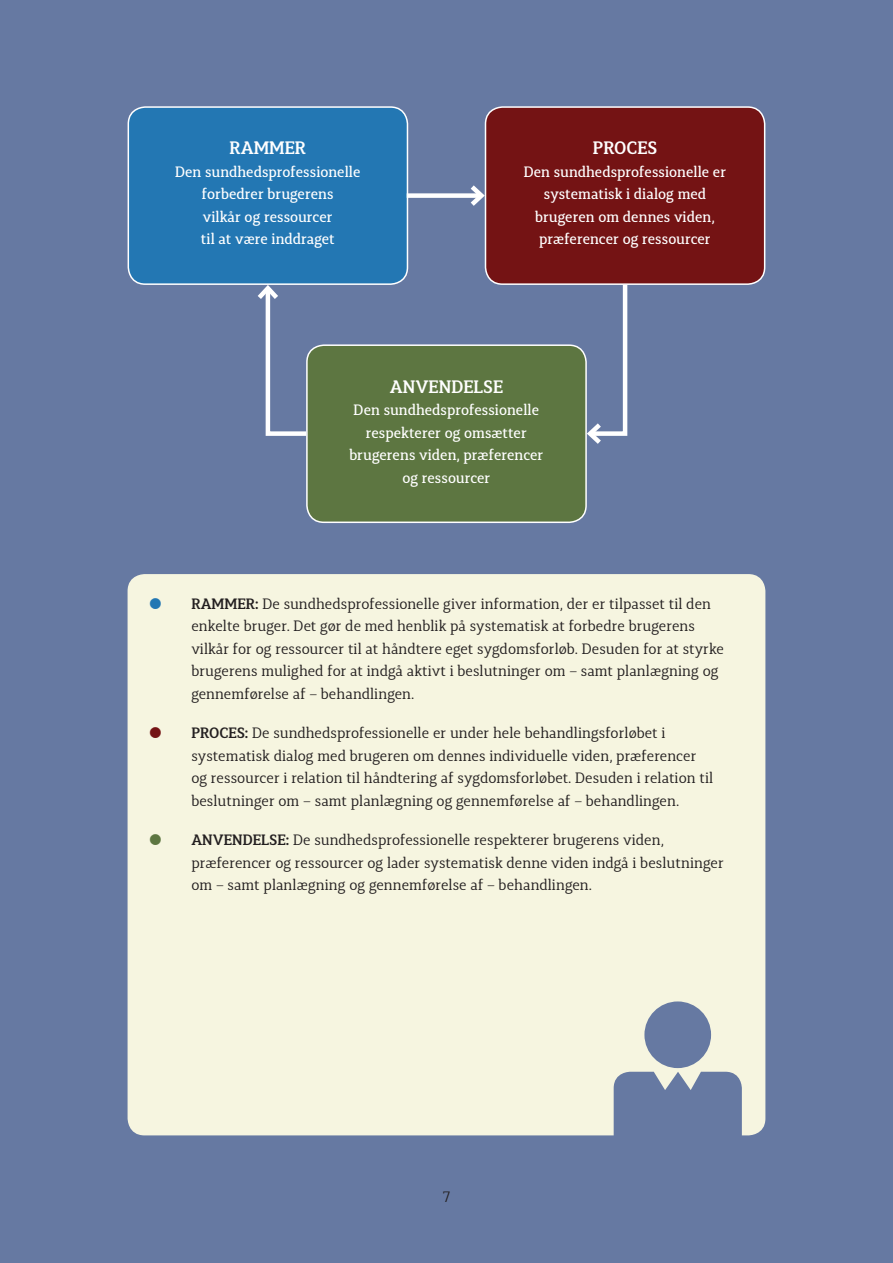
<style>
.page{position:relative;width:893px;height:1263px;background:#6679a2}
.page>*{position:absolute;margin:0;border:0;box-sizing:border-box;transform-origin:0 0}
.t1{font:600 18px "Synerga Pro";color:#fff}
.t2{font:15px/22.5px "Synerga Pro";color:#231f20}
.t3{font:500 15px/22.5px "Synerga Pro";color:#fff;text-align:center}
.s1{font-weight:600}
</style>
<div class="page">
<div style="left:128px;top:574px;width:637px;height:561px;background:#f6f5e0;border-radius:17px"></div>
<svg style="left:614px;top:1072px;width:128px;height:63px;background:#6f80a5"></svg>
<div style="left:644px;top:1001px;width:67px;height:67px;background:#6679a2;border-radius:50%"></div>
<div style="left:128px;top:107px;width:279px;height:177px;background:#2377b3;border-radius:17px"></div>
<div style="left:128px;top:106px;width:280px;height:179px;border:2px solid #fff;border-radius:17px"></div>
<div style="left:485px;top:107px;width:280px;height:177px;background:#741314;border-radius:17px"></div>
<div style="left:485px;top:106px;width:280px;height:179px;border:2px solid #fff;border-radius:17px"></div>
<div style="left:307px;top:345px;width:279px;height:177px;background:#5d7641;border-radius:17px"></div>
<div style="left:306px;top:344px;width:281px;height:179px;border:2px solid #fff;border-radius:17px"></div>
<div style="left:407px;top:193px;width:74px;height:5px;background:#fff"></div>
<svg style="left:466px;top:181px;width:22px;height:30px"></svg>
<svg style="left:583px;top:282px;width:47px;height:167px"></svg>
<svg style="left:253px;top:282px;width:58px;height:156px"></svg>
<p class="t1" style="left:229px;top:136px;width:78px">RAMMER</p>
<p class="t3" style="left:175px;top:160px;width:187px">Den sundhedsprofessionelle forbedrer brugerens<br>vilkår og ressourcer<br>til at være inddraget</p>
<p class="t1" style="left:593px;top:136px;width:66px">PROCES</p>
<p class="t3" style="left:524px;top:160px;width:204px">Den sundhedsprofessionelle er systematisk i dialog med brugeren om dennes viden, præferencer og ressourcer</p>
<p class="t1" style="left:390px;top:374px;width:115px">ANVENDELSE</p>
<p class="t3" style="left:349px;top:398px;width:196px">Den sundhedsprofessionelle respekterer og omsætter brugerens viden, præferencer og ressourcer</p>
<p class="t2" style="left:191px;top:592px;width:534px"><span class="s1">RAMMER:</span> De sundhedsprofessionelle giver information, der er tilpasset til den enkelte bruger. Det gør de med henblik på systematisk at forbedre brugerens vilkår for og ressourcer til at håndtere eget sygdomsforløb. Desuden for at styrke brugerens mulighed for at indgå aktivt i beslutninger om – samt planlægning og gennemførelse af – behandlingen.</p>
<p class="t2" style="left:191px;top:721px;width:523px"><span class="s1">PROCES:</span> De sundhedsprofessionelle er under hele behandlingsforløbet i systematisk dialog med brugeren om dennes individuelle viden, præferencer og ressourcer i relation til håndtering af sygdomsforløbet. Desuden i relation til beslutninger om – samt planlægning og gennemførelse af – behandlingen.</p>
<p class="t2" style="left:191px;top:828px;width:534px"><span class="s1">ANVENDELSE:</span> De sundhedsprofessionelle respekterer brugerens viden, præferencer og ressourcer og lader systematisk denne viden indgå i beslutninger om – samt planlægning og gennemførelse af – behandlingen.</p>
<p class="t2" style="left:442px;top:1185px;width:10px">7</p>
</div>
